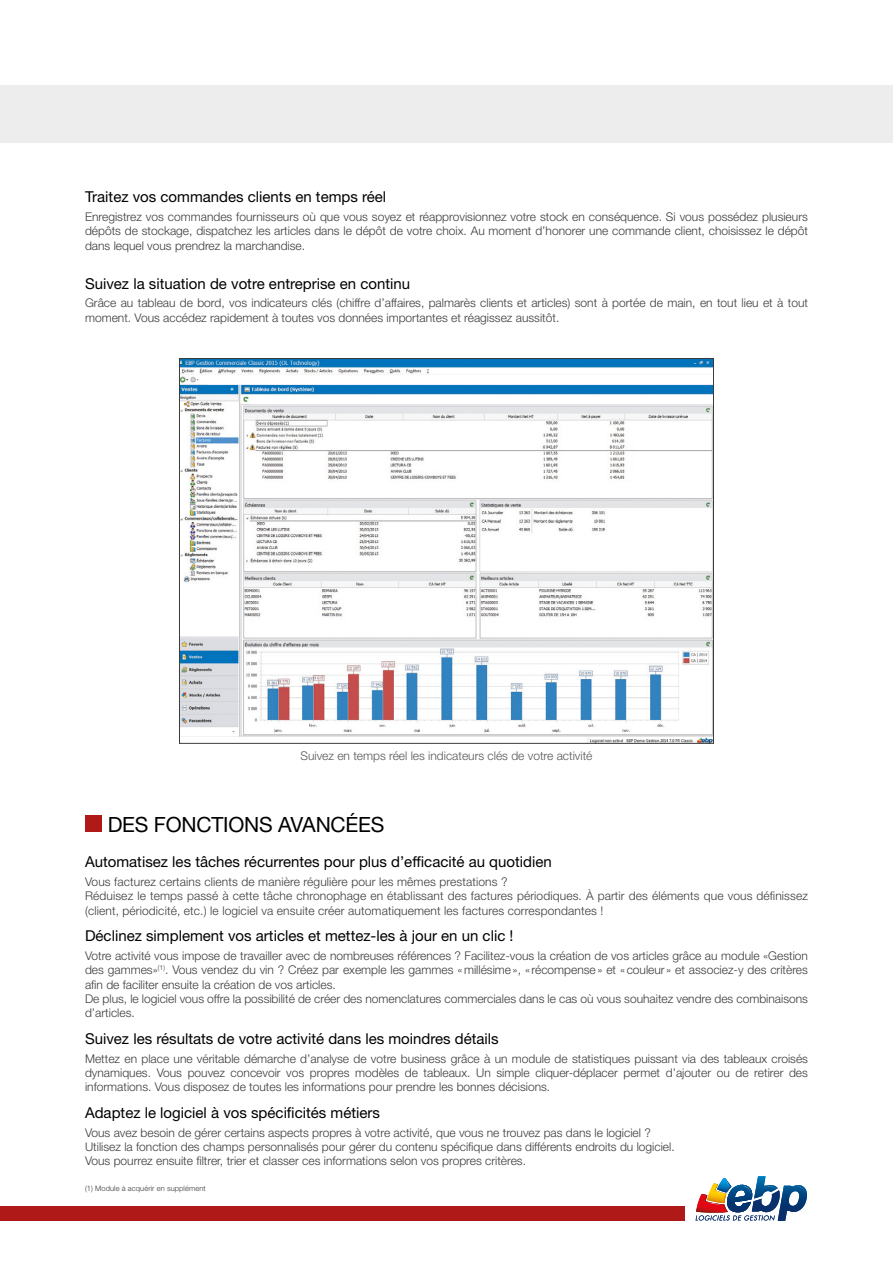
<style>
.page{position:relative;width:893px;height:1263px;background:#fff}
.page>*{position:absolute;margin:0;border:0;box-sizing:border-box;transform-origin:0 0}
.t1{font:21px "Helvetica Neue LT Std";letter-spacing:-.01em;color:#000}
.t2{font:15px "Helvetica Neue LT Std";color:#000}
.t3{font:300 12px/14.4px "Helvetica Neue LT Std";color:#3c3c3b}
.t4{font:300 12px "Helvetica Neue LT Std";color:#575756}
.t5{font:300 7.5px "Helvetica Neue LT Std";letter-spacing:.01em;color:#3c3c3b}
</style>
<div class="page">
<div style="left:0;top:1206px;width:684px;height:15px;background:#af1917"></div>
<svg style="left:696px;top:1176px;width:111px;height:45px"></svg>
<div style="left:0;top:85px;width:893px;height:57px;background:#ededed"></div>
<img style="left:181px;top:360px;width:531px;height:382px">
<div style="left:85px;top:815px;width:17px;height:17px;background:#af1917"></div>
<p class="t2" style="left:85px;top:188px;width:303px">Traitez vos commandes clients en temps réel</p>
<p class="t3" style="left:85px;top:209px;width:724px;text-align:justify">Enregistrez vos commandes fournisseurs où que vous soyez et réapprovisionnez votre stock en conséquence. Si vous possédez plusieurs dépôts de stockage, dispatchez les articles dans le dépôt de votre choix. Au moment d’honorer une commande client, choisissez le dépôt dans lequel vous prendrez la marchandise.</p>
<p class="t2" style="left:85px;top:274px;width:327px">Suivez la situation de votre entreprise en continu</p>
<p class="t3" style="left:85px;top:296px;width:724px">Grâce au tableau de bord, vos indicateurs clés (chiffre d’affaires, palmarès clients et articles) sont à portée de main, en tout lieu et à tout moment. Vous accédez rapidement à toutes vos données importantes et réagissez aussitôt.</p>
<p class="t4" style="left:300px;top:748px;width:294px">Suivez en temps réel les indicateurs clés de votre activité</p>
<h1 class="t1" style="left:108px;top:812px;width:278px">DES FONCTIONS AVANCÉES</h1>
<p class="t2" style="left:85px;top:853px;width:468px">Automatisez les tâches récurrentes pour plus d’efficacité au quotidien</p>
<p class="t3" style="left:85px;top:874px;width:724px">Vous facturez certains clients de manière régulière pour les mêmes prestations ?<br>Réduisez le temps passé à cette tâche chronophage en établissant des factures périodiques. À partir des éléments que vous définissez (client, périodicité, etc.) le logiciel va ensuite créer automatiquement les factures correspondantes !</p>
<p class="t2" style="left:85px;top:927px;width:430px">Déclinez simplement vos articles et mettez-les à jour en un clic !</p>
<p class="t3" style="left:85px;top:948px;width:724px">Votre activité vous impose de travailler avec de nombreuses références ? Facilitez-vous la création de vos articles grâce au module «Gestion des gammes»<sup>(1)</sup>. Vous vendez du vin ? Créez par exemple les gammes «millésime», « récompense» et «couleur » et associez-y des critères afin de faciliter ensuite la création de vos articles.<br>De plus, le logiciel vous offre la possibilité de créer des nomenclatures commerciales dans le cas où vous souhaitez vendre des combinaisons d’articles.</p>
<p class="t2" style="left:85px;top:1029px;width:415px">Suivez les résultats de votre activité dans les moindres détails</p>
<p class="t3" style="left:85px;top:1051px;width:724px;text-align:justify">Mettez en place une véritable démarche d’analyse de votre business grâce à un module de statistiques puissant via des tableaux croisés dynamiques. Vous pouvez concevoir vos propres modèles de tableaux. Un simple cliquer-déplacer permet d’ajouter ou de retirer des informations. Vous disposez de toutes les informations pour prendre les bonnes décisions.</p>
<p class="t2" style="left:85px;top:1103px;width:296px">Adaptez le logiciel à vos spécificités métiers</p>
<p class="t3" style="left:85px;top:1125px;width:591px">Vous avez besoin de gérer certains aspects propres à votre activité, que vous ne trouvez pas dans le logiciel ?<br>Utilisez la fonction des champs personnalisés pour gérer du contenu spécifique dans différents endroits du logiciel.<br>Vous pourrez ensuite filtrer, trier et classer ces informations selon vos propres critères.</p>
<p class="t5" style="left:85px;top:1184px;width:122px">(1) Module à acquérir en supplément</p>
</div>
